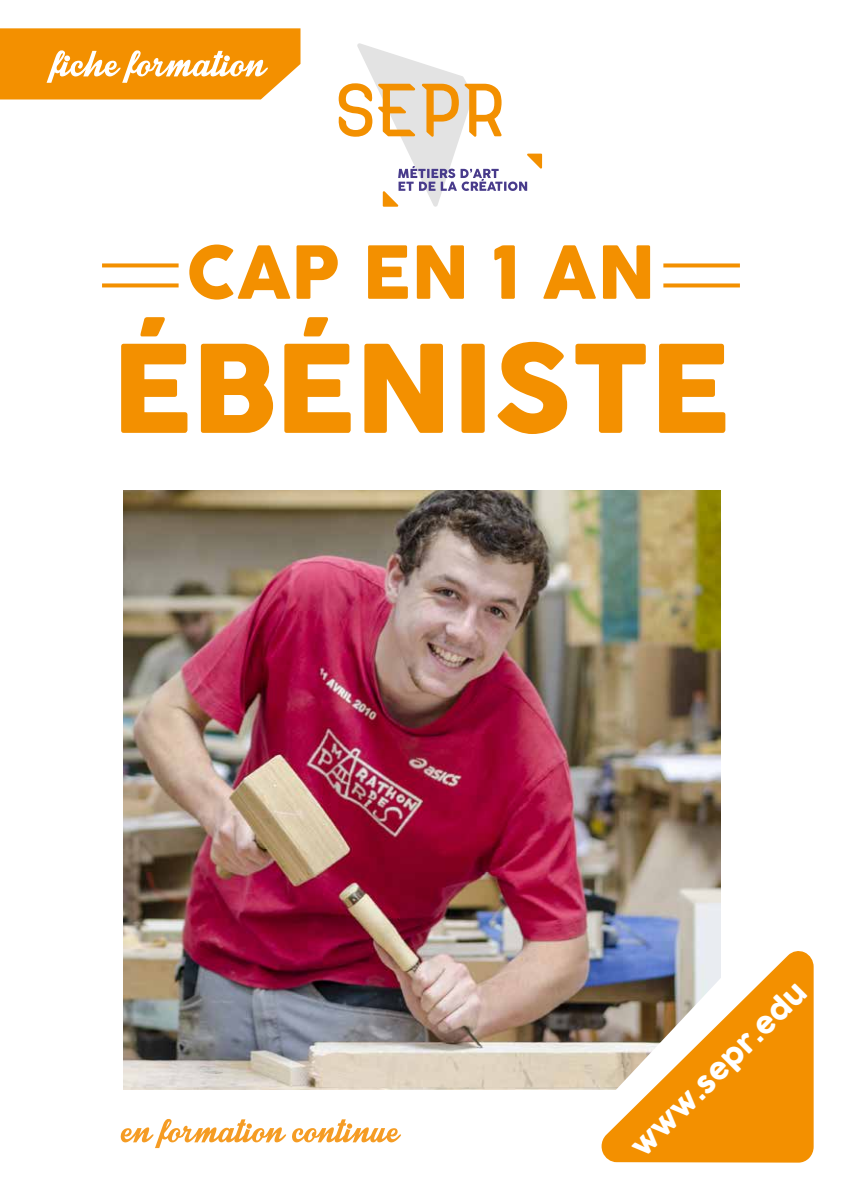
<style>
.page{position:relative;width:842px;height:1191px;background:#fff}
.page>*{position:absolute;margin:0;border:0;box-sizing:border-box;transform-origin:0 0}
.t1{font:120px "COCOGOOSE";letter-spacing:-.01em;color:#f39000}
.t2{font:72px "COCOGOOSE";color:#f39000}
.t3{font:60px "Intrique Script Personal Use";color:#fff}
.t4{font:54px "Intrique Script Personal Use";color:#f59c24}
.t5{font:28px "COCOGOOSE";color:#fff}
</style>
<div class="page">
<img style="left:123px;top:490px;width:597px;height:599px">
<img style="left:583px;top:920px;width:138px;height:230px">
<svg style="left:102px;top:263px;width:77px;height:4px"></svg>
<svg style="left:102px;top:283px;width:77px;height:4px"></svg>
<svg style="left:663px;top:263px;width:77px;height:4px"></svg>
<svg style="left:663px;top:283px;width:77px;height:4px"></svg>
<svg style="left:338px;top:43px;width:204px;height:164px"></svg>
<svg style="left:602px;top:949px;width:212px;height:213px;fill:#f39000"></svg>
<div style="left:0;top:28px;width:300px;height:71px;background:#f39000"></div>
<p class="t3" style="left:52px;top:31px;width:216px">fiche formation</p>
<h2 class="t2" style="left:186px;top:218px;width:472px">CAP EN 1 AN</h2>
<h1 class="t1" style="left:111px;top:299px;width:620px">ÉBÉNISTE</h1>
<p class="t4" style="left:121px;top:1101px;width:280px">en formation continue</p>
<p class="t5" style="left:622px;top:1137px;width:235px;rotate:-45deg">www.sepr.edu</p>
</div>
